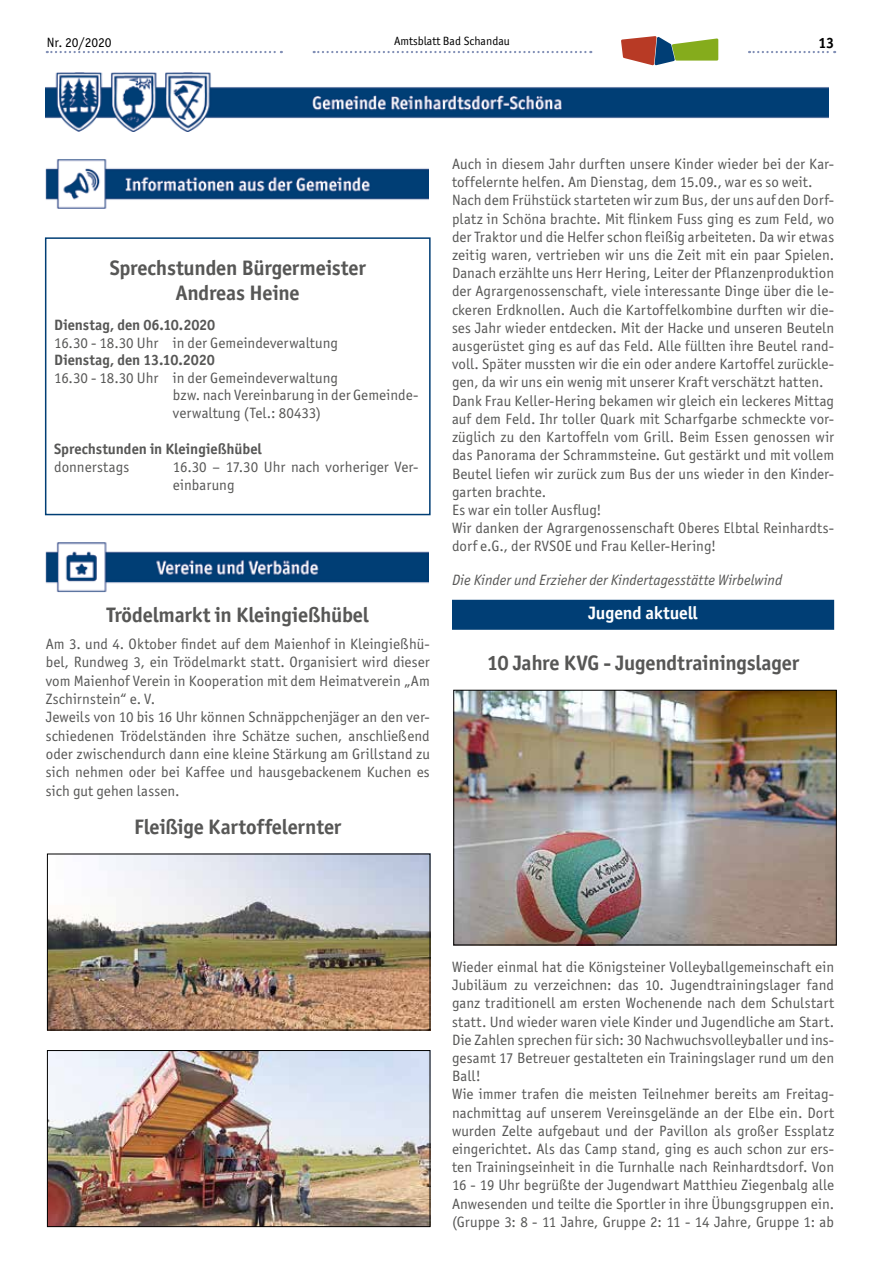
<style>
.page{position:relative;width:881px;height:1263px;background:#fff}
.page>*{position:absolute;margin:0;border:0;box-sizing:border-box;transform-origin:0 0}
.t1{font:700 21px/25.5px "Officina San ITC";letter-spacing:-.005em;color:#575756;text-align:center}
.t2{font:700 18px "Officina San ITC";letter-spacing:-.005em;color:#fff}
.t3{font:15px/18.1px "Officina San ITC";letter-spacing:.005em;color:#575756}
.t4{font:700 15px "Officina San ITC";color:#575756}
.t5{font:italic 15px "Officina San ITC";letter-spacing:.005em;color:#575756}
.t6{font:700 15px "Officina San ITC";color:#000}
.t7{font:13.5px "Officina San ITC";color:#000}
.t8{font:12px "Officina San ITC";color:#000}
</style>
<div class="page">
<svg style="left:313px;top:51px;width:278px;height:2px"></svg>
<svg style="left:47px;top:51px;width:235px;height:2px"></svg>
<svg style="left:748px;top:51px;width:86px;height:2px"></svg>
<svg style="left:621px;top:36px;width:97px;height:29px"></svg>
<img style="left:46px;top:72px;width:782px;height:59px">
<img style="left:46px;top:159px;width:382px;height:50px">
<img style="left:46px;top:542px;width:382px;height:50px">
<img style="left:49px;top:856px;width:379px;height:172px">
<img style="left:49px;top:1052px;width:379px;height:173px">
<div style="left:47px;top:1050px;width:383px;height:177px;border:1px solid #000"></div>
<div style="left:452px;top:600px;width:381px;height:30px;background:#003e75"></div>
<img style="left:455px;top:692px;width:379px;height:251px">
<div style="left:453px;top:690px;width:383px;height:255px;border:1px solid #000"></div>
<div style="left:45px;top:237px;width:385px;height:278px;border:2px solid #003e75"></div>
<p class="t7" style="left:47px;top:34px;width:66px">Nr. 20/2020</p>
<p class="t8" style="left:394px;top:34px;width:117px">Amtsblatt Bad Schandau</p>
<p class="t6" style="left:818px;top:34px;width:17px">13</p>
<h1 class="t1" style="left:110px;top:255px;width:257px">Sprechstunden Bürgermeister<br>Andreas Heine</h1>
<p class="t4" style="left:54px;top:316px;width:163px">Dienstag, den 06.10.2020</p>
<p class="t3" style="left:54px;top:333px;width:285px">16.30 - 18.30 Uhr in der Gemeindeverwaltung</p>
<p class="t4" style="left:54px;top:351px;width:162px">Dienstag, den 13.10.2020</p>
<p class="t3" style="left:173px;top:369px;width:247px;text-indent:-119px">16.30 - 18.30 Uhr in der Gemeindeverwaltung<br>bzw. nach Vereinbarung in der Gemeinde&shy;verwaltung (Tel.: 80433)</p>
<p class="t4" style="left:54px;top:440px;width:209px">Sprechstunden in Kleingießhübel</p>
<p class="t3" style="left:54px;top:458px;width:76px">donnerstags</p>
<p class="t3" style="left:173px;top:458px;width:247px">16.30 – 17.30 Uhr nach vorheriger Ver&shy;einbarung</p>
<h1 class="t1" style="left:107px;top:602px;width:263px">Trödelmarkt in Kleingießhübel</h1>
<p class="t3" style="left:46px;top:635px;width:385px">Am 3. und 4. Oktober findet auf dem Maienhof in Kleingießhü&shy;bel, Rundweg 3, ein Trödelmarkt statt. Organisiert wird dieser vom Maienhof Verein in Kooperation mit dem Heimatverein „Am Zschirnstein“ e. V.<br>Jeweils von 10 bis 16 Uhr können Schnäppchenjäger an den ver&shy;schiedenen Trödelständen ihre Schätze suchen, anschließend oder zwischendurch dann eine kleine Stärkung am Grillstand zu sich nehmen oder bei Kaffee und hausgebackenem Kuchen es sich gut gehen lassen.</p>
<h1 class="t1" style="left:134px;top:814px;width:208px">Fleißige Kartoffelernter</h1>
<p class="t3" style="left:452px;top:155px;width:383px">Auch in diesem Jahr durften unsere Kinder wieder bei der Kar&shy;toffelernte helfen. Am Dienstag, dem 15.09., war es so weit.<br>Nach dem Frühstück starteten wir zum Bus, der uns auf den Dorf&shy;platz in Schöna brachte. Mit flinkem Fuss ging es zum Feld, wo der Traktor und die Helfer schon fleißig arbeiteten. Da wir etwas zeitig waren, vertrieben wir uns die Zeit mit ein paar Spielen.<br>Danach erzählte uns Herr Hering, Leiter der Pflanzenproduktion der Agrargenossenschaft, viele interessante Dinge über die le&shy;ckeren Erdknollen. Auch die Kartoffelkombine durften wir die&shy;ses Jahr wieder entdecken. Mit der Hacke und unseren Beuteln ausgerüstet ging es auf das Feld. Alle füllten ihre Beutel rand&shy;voll. Später mussten wir die ein oder andere Kartoffel zurückle&shy;gen, da wir uns ein wenig mit unserer Kraft verschätzt hatten.<br>Dank Frau Keller-Hering bekamen wir gleich ein leckeres Mittag auf dem Feld. Ihr toller Quark mit Scharfgarbe schmeckte vor&shy;züglich zu den Kartoffeln vom Grill. Beim Essen genossen wir das Panorama der Schrammsteine. Gut gestärkt und mit vollem Beutel liefen wir zurück zum Bus der uns wieder in den Kinder&shy;garten brachte.<br>Es war ein toller Ausflug!<br>Wir danken der Agrargenossenschaft Oberes Elbtal Reinhardts&shy;dorf e.G., der RVSOE und Frau Keller-Hering!</p>
<p class="t5" style="left:452px;top:571px;width:332px">Die Kinder und Erzieher der Kindertagesstätte Wirbelwind</p>
<p class="t2" style="left:588px;top:602px;width:111px">Jugend aktuell</p>
<h1 class="t1" style="left:487px;top:650px;width:313px">10 Jahre KVG - Jugendtrainingslager</h1>
<p class="t3" style="left:452px;top:958px;width:383px">Wieder einmal hat die Königsteiner Volleyballgemeinschaft ein Jubiläum zu verzeichnen: das 10. Jugendtrainingslager fand ganz traditionell am ersten Wochenende nach dem Schulstart statt. Und wieder waren viele Kinder und Jugendliche am Start.<br>Die Zahlen sprechen für sich: 30 Nachwuchsvolleyballer und ins&shy;gesamt 17 Betreuer gestalteten ein Trainingslager rund um den Ball!<br>Wie immer trafen die meisten Teilnehmer bereits am Freitag&shy;nachmittag auf unserem Vereinsgelände an der Elbe ein. Dort wurden Zelte aufgebaut und der Pavillon als großer Essplatz eingerichtet. Als das Camp stand, ging es auch schon zur ers&shy;ten Trainingseinheit in die Turnhalle nach Reinhardtsdorf. Von 16 - 19 Uhr begrüßte der Jugendwart Matthieu Ziegenbalg alle Anwesenden und teilte die Sportler in ihre Übungsgruppen ein. (Gruppe 3: 8 - 11 Jahre, Gruppe 2: 11 - 14 Jahre, Gruppe 1: ab</p>
</div>
